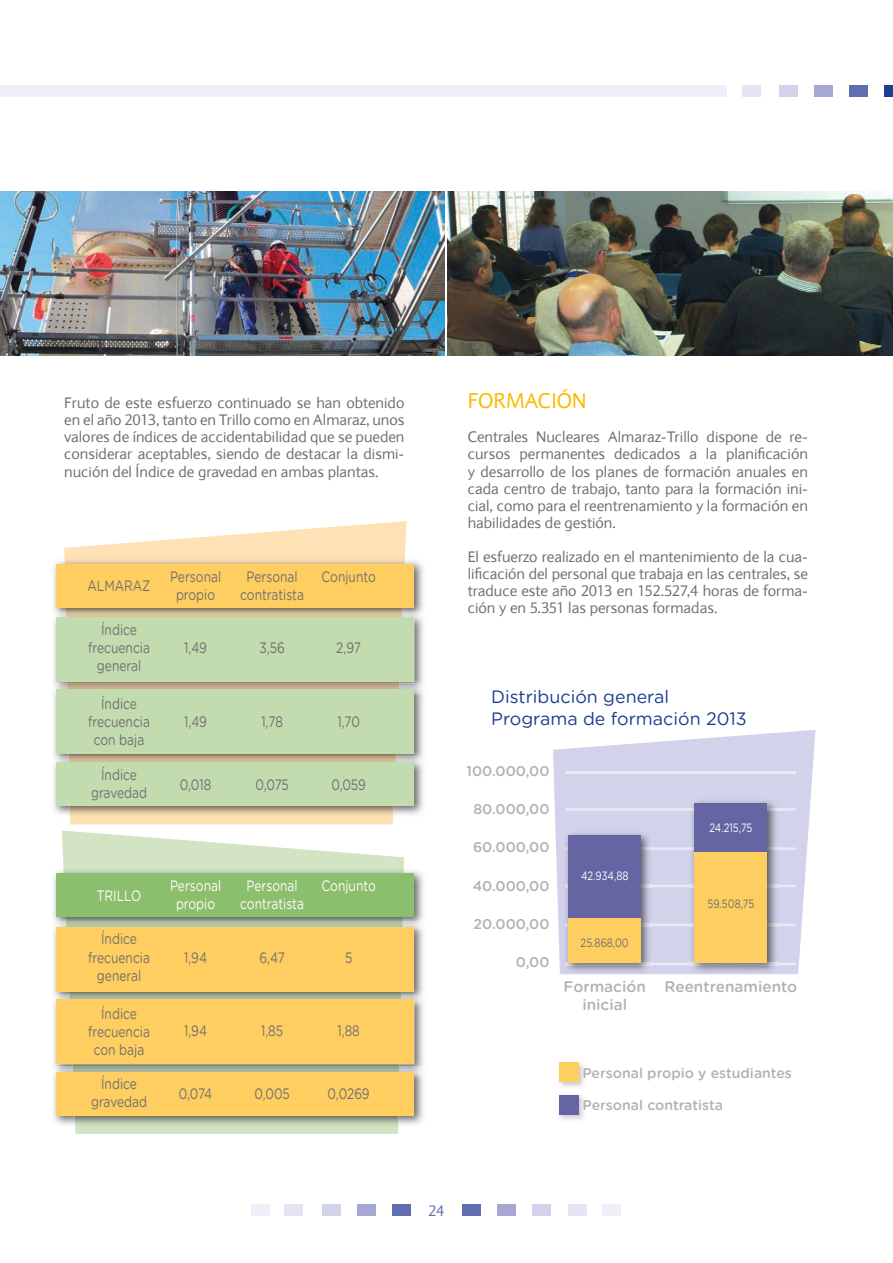
<style>
.page{position:relative;width:893px;height:1263px;background:#fff}
.page>*{position:absolute;margin:0;border:0;box-sizing:border-box;transform-origin:0 0}
.t1{font:21px "Expert Sans";color:#fbba00}
.t2{font:17.85px/21.5px "Gotham Rounded";color:#1d3d91}
.t3{font:500 15.3px/18.3px "Gotham Rounded";color:#b3b2b2;text-align:center}
.t4{font:15px/17.1px "Expert Sans";color:#706f6f;text-align:justify}
.t5{font:15px/18px "Gotham Rounded";color:#706f6f;text-align:center;scale:.8 1}
.t6{font:15px/18px "Gotham Rounded";color:#fff;text-align:center;scale:.8 1}
.t7{font:15px "Expert Sans";color:#616db1}
.t8{font:500 14.1px "Gotham Rounded";color:#b3b2b2}
.t9{font:12px "Gotham Rounded";color:#fff;scale:.8 1}
.t10{font:12px "Gotham Rounded";color:#706f6f;scale:.8 1}
</style>
<div class="page">
<div style="left:779px;top:85px;width:19px;height:11px;background:#d2d2eb"></div>
<div style="left:814px;top:85px;width:19px;height:11px;background:#a6a7d4"></div>
<div style="left:849px;top:85px;width:19px;height:11px;background:#616db1"></div>
<div style="left:0;top:85px;width:727px;height:11px;background:#efeff9"></div>
<div style="left:742px;top:85px;width:18px;height:11px;background:#e4e4f4"></div>
<div style="left:322px;top:1204px;width:19px;height:11px;background:#d2d2eb"></div>
<div style="left:357px;top:1204px;width:19px;height:11px;background:#a6a7d4"></div>
<div style="left:392px;top:1204px;width:19px;height:11px;background:#616db1"></div>
<div style="left:532px;top:1204px;width:19px;height:11px;background:#d2d2eb"></div>
<div style="left:497px;top:1204px;width:19px;height:11px;background:#a6a7d4"></div>
<div style="left:462px;top:1204px;width:19px;height:11px;background:#616db1"></div>
<div style="left:602px;top:1204px;width:19px;height:11px;background:#efeff9"></div>
<div style="left:568px;top:1204px;width:19px;height:11px;background:#e4e4f4"></div>
<div style="left:251px;top:1204px;width:19px;height:11px;background:#efeff9"></div>
<div style="left:284px;top:1204px;width:19px;height:11px;background:#e4e4f4"></div>
<img style="left:0;top:191px;width:445px;height:165px">
<img style="left:448px;top:191px;width:445px;height:165px">
<svg style="left:64px;top:521px;width:342px;height:303px;fill:#fee1b5"></svg>
<img style="left:53px;top:558px;width:371px;height:54px">
<img style="left:64px;top:558px;width:341px;height:54px">
<div style="left:56px;top:564px;width:358px;height:44px;background:#fece61"></div>
<img style="left:53px;top:619px;width:371px;height:64px">
<img style="left:55px;top:612px;width:367px;height:7px">
<img style="left:66px;top:612px;width:336px;height:5px">
<div style="left:56px;top:617px;width:358px;height:65px;background:#c2dbaf"></div>
<img style="left:53px;top:693px;width:371px;height:64px">
<img style="left:54px;top:683px;width:369px;height:10px">
<div style="left:56px;top:689px;width:358px;height:65px;background:#c2dbaf"></div>
<img style="left:53px;top:765px;width:371px;height:52px">
<img style="left:69px;top:806px;width:327px;height:11px">
<img style="left:55px;top:757px;width:367px;height:8px">
<div style="left:56px;top:762px;width:358px;height:44px;background:#c2dbaf"></div>
<svg style="left:62px;top:830px;width:342px;height:304px;fill:#d2e4c4"></svg>
<img style="left:53px;top:868px;width:371px;height:53px">
<img style="left:63px;top:868px;width:341px;height:53px">
<div style="left:56px;top:873px;width:358px;height:44px;background:#8bbe6d"></div>
<img style="left:53px;top:928px;width:371px;height:66px">
<img style="left:66px;top:991px;width:337px;height:3px">
<img style="left:56px;top:921px;width:365px;height:7px">
<div style="left:56px;top:927px;width:358px;height:64px;background:#fece61"></div>
<img style="left:53px;top:1003px;width:371px;height:63px">
<img style="left:72px;top:1064px;width:328px;height:2px">
<img style="left:54px;top:994px;width:369px;height:9px">
<img style="left:69px;top:994px;width:332px;height:5px">
<div style="left:56px;top:999px;width:358px;height:65px;background:#fece61"></div>
<img style="left:53px;top:1075px;width:371px;height:52px">
<img style="left:54px;top:1066px;width:368px;height:9px">
<div style="left:56px;top:1072px;width:358px;height:43px;background:#fece61"></div>
<svg style="left:553px;top:730px;width:262px;height:244px;fill:#d2d2eb"></svg>
<hr style="left:565px;top:771px;width:231px;height:2px;background:#e9e9f5">
<hr style="left:778px;top:847px;width:18px;height:3px;background:#e9e9f5">
<hr style="left:652px;top:847px;width:37px;height:3px;background:#e9e9f5">
<hr style="left:778px;top:808px;width:18px;height:3px;background:#e9e9f5">
<hr style="left:565px;top:808px;width:124px;height:3px;background:#e9e9f5">
<svg style="left:778px;top:885px;width:18px;height:2px"></svg>
<hr style="left:652px;top:885px;width:37px;height:2px;background:#e9e9f5">
<hr style="left:778px;top:923px;width:18px;height:3px;background:#e9e9f5">
<hr style="left:652px;top:923px;width:37px;height:3px;background:#e9e9f5">
<hr style="left:778px;top:962px;width:18px;height:3px;background:#e9e9f5">
<hr style="left:652px;top:962px;width:37px;height:3px;background:#e9e9f5">
<img style="left:560px;top:1062px;width:24px;height:25px">
<div style="left:559px;top:1062px;width:19px;height:20px;background:#fece61"></div>
<img style="left:559px;top:1095px;width:25px;height:25px">
<div style="left:559px;top:1094px;width:20px;height:20px;background:#6565a4"></div>
<img style="left:563px;top:830px;width:89px;height:144px">
<img style="left:565px;top:847px;width:87px;height:3px">
<img style="left:565px;top:885px;width:87px;height:2px">
<img style="left:565px;top:923px;width:87px;height:3px">
<img style="left:565px;top:962px;width:87px;height:3px">
<div style="left:569px;top:835px;width:72px;height:127px;background:#fece61"></div>
<div style="left:569px;top:835px;width:72px;height:82px;background:#6565a4"></div>
<img style="left:689px;top:798px;width:89px;height:176px">
<img style="left:689px;top:847px;width:89px;height:3px">
<img style="left:689px;top:808px;width:89px;height:3px">
<img style="left:689px;top:885px;width:89px;height:2px">
<img style="left:689px;top:923px;width:89px;height:3px">
<img style="left:689px;top:962px;width:89px;height:3px">
<div style="left:695px;top:804px;width:72px;height:158px;background:#fece61"></div>
<div style="left:695px;top:804px;width:72px;height:48px;background:#6565a4"></div>
<div style="left:884px;top:85px;width:9px;height:11px;background:#1d3d91"></div>
<p class="t4" style="left:64px;top:394px;width:342px">Fruto de este esfuerzo continuado se han obtenido en el año 2013, tanto en Trillo como en Almaraz, unos valores de índices de accidentabilidad que se pueden considerar aceptables, siendo de destacar la dismi&shy;nución del Índice de gravedad en ambas plantas.</p>
<h1 class="t1" style="left:468px;top:388px;width:120px">FORMACIÓN</h1>
<p class="t4" style="left:468px;top:428px;width:342px">Centrales Nucleares Almaraz-Trillo dispone de re&shy;cursos permanentes dedicados a la planificación y desarrollo de los planes de formación anuales en cada centro de trabajo, tanto para la formación ini&shy;cial, como para el reentrenamiento y la formación en habilidades de gestión.</p>
<p class="t4" style="left:468px;top:548px;width:342px">El esfuerzo realizado en el mantenimiento de la cua&shy;lificación del personal que trabaja en las centrales, se traduce este año 2013 en 152.527,4 horas de forma&shy;ción y en 5.351 las personas formadas.</p>
<p class="t5" style="left:88px;top:576px;width:80px">ALMARAZ</p>
<p class="t5" style="left:170px;top:567px;width:65px">Personal propio</p>
<p class="t5" style="left:240px;top:567px;width:81px">Personal contratista</p>
<p class="t5" style="left:322px;top:567px;width:69px">Conjunto</p>
<p class="t5" style="left:88px;top:620px;width:79px">Índice frecuencia general</p>
<p class="t5" style="left:184px;top:638px;width:30px">1,49</p>
<p class="t5" style="left:259px;top:638px;width:33px">3,56</p>
<p class="t5" style="left:336px;top:638px;width:32px">2,97</p>
<p class="t5" style="left:88px;top:694px;width:79px">Índice frecuencia con baja</p>
<p class="t5" style="left:91px;top:765px;width:71px">Índice gravedad</p>
<p class="t5" style="left:184px;top:711px;width:30px">1,49</p>
<p class="t5" style="left:261px;top:711px;width:28px">1,78</p>
<p class="t5" style="left:337px;top:711px;width:30px">1,70</p>
<p class="t5" style="left:180px;top:775px;width:41px">0,018</p>
<p class="t5" style="left:255px;top:775px;width:43px">0,075</p>
<p class="t5" style="left:331px;top:775px;width:45px">0,059</p>
<p class="t6" style="left:97px;top:886px;width:57px">TRILLO</p>
<p class="t6" style="left:170px;top:876px;width:65px">Personal propio</p>
<p class="t6" style="left:240px;top:876px;width:81px">Personal contratista</p>
<p class="t6" style="left:322px;top:876px;width:69px">Conjunto</p>
<p class="t5" style="left:88px;top:929px;width:79px">Índice frecuencia general</p>
<p class="t5" style="left:184px;top:948px;width:30px">1,94</p>
<p class="t5" style="left:259px;top:948px;width:33px">6,47</p>
<p class="t5" style="left:345px;top:948px;width:11px">5</p>
<p class="t5" style="left:88px;top:1004px;width:79px">Índice frecuencia con baja</p>
<p class="t5" style="left:91px;top:1074px;width:71px">Índice gravedad</p>
<p class="t5" style="left:184px;top:1021px;width:30px">1,94</p>
<p class="t5" style="left:261px;top:1021px;width:29px">1,85</p>
<p class="t5" style="left:337px;top:1021px;width:29px">1,88</p>
<p class="t5" style="left:179px;top:1084px;width:43px">0,074</p>
<p class="t5" style="left:254px;top:1084px;width:46px">0,005</p>
<p class="t5" style="left:328px;top:1084px;width:54px">0,0269</p>
<p class="t2" style="left:491px;top:685px;width:257px">Distribución general<br>Programa de formación 2013</p>
<p class="t8" style="left:467px;top:761px;width:85px">100.000,00</p>
<p class="t8" style="left:473px;top:799px;width:78px">80.000,00</p>
<p class="t8" style="left:473px;top:837px;width:78px">60.000,00</p>
<p class="t8" style="left:473px;top:876px;width:78px">40.000,00</p>
<p class="t8" style="left:474px;top:914px;width:77px">20.000,00</p>
<p class="t8" style="left:516px;top:952px;width:35px">0,00</p>
<p class="t9" style="left:581px;top:868px;width:61px">42.934,88</p>
<p class="t10" style="left:581px;top:934px;width:62px">25.868,00</p>
<p class="t3" style="left:564px;top:976px;width:84px">Formación inicial</p>
<p class="t9" style="left:709px;top:819px;width:55px">24.215,75</p>
<p class="t10" style="left:708px;top:895px;width:60px">59.508,75</p>
<p class="t3" style="left:665px;top:976px;width:134px">Reentrenamiento</p>
<p class="t8" style="left:582px;top:1063px;width:211px">Personal propio y estudiantes</p>
<p class="t8" style="left:582px;top:1095px;width:142px">Personal contratista</p>
<p class="t7" style="left:428px;top:1201px;width:18px">24</p>
</div>
